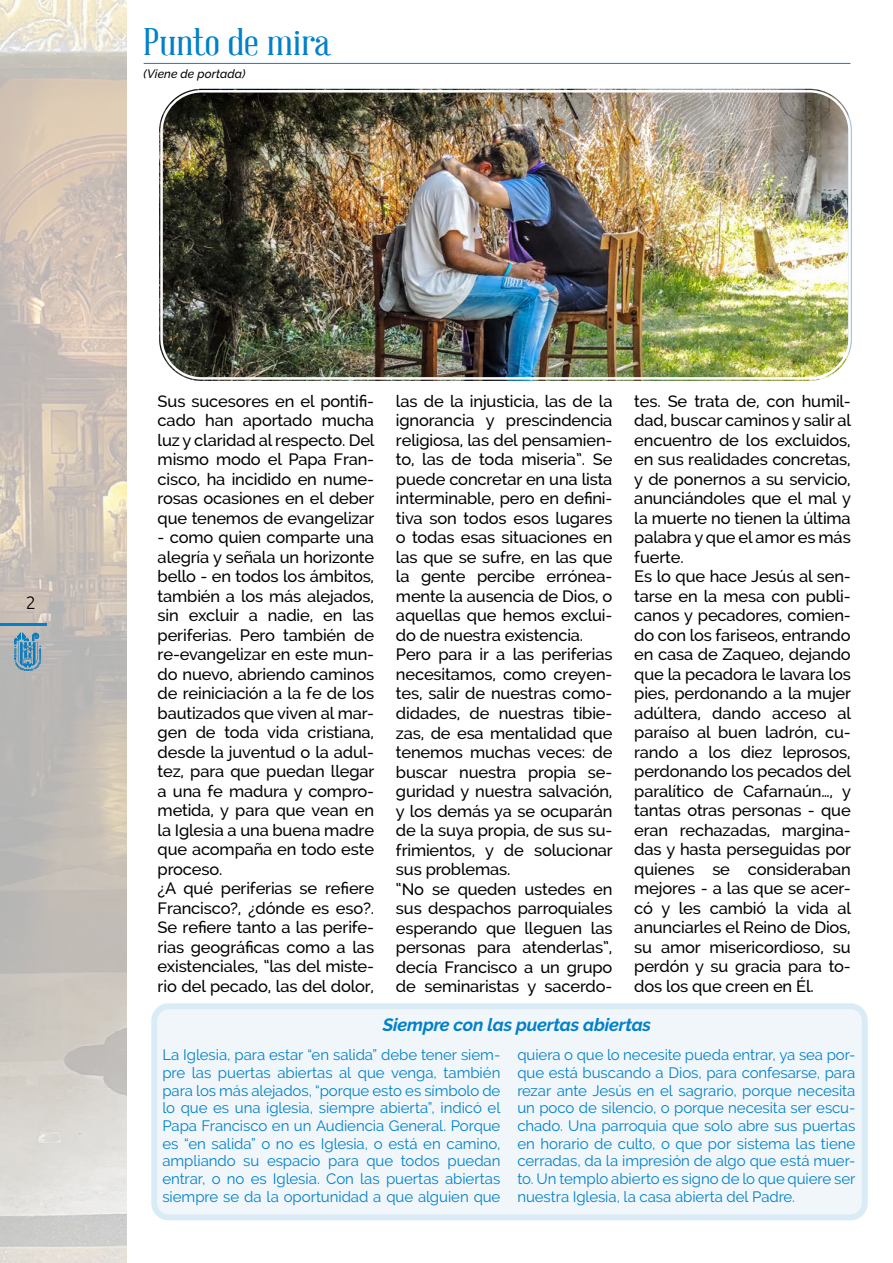
<style>
.page{position:relative;width:893px;height:1263px;background:#fff}
.page>*{position:absolute;margin:0;border:0;box-sizing:border-box;transform-origin:0 0}
.t1{font:37.5px "Abraham Lincoln";color:#0081c9;scale:1.2 1}
.t2{font:300 18px "Ubuntu";color:#000}
.t3{font:italic 700 17.85px "Raleway";letter-spacing:-.01em;color:#0081c9}
.t4{font:500 16.5px/19.5px "Raleway";letter-spacing:-.01em;color:#000}
.t5{font:15px/17.7px "Raleway";letter-spacing:-.005em;color:#0081c9;text-align:justify}
.t6{font:italic 500 12px "Raleway";letter-spacing:.005em;color:#000}
</style>
<div class="page">
<img style="left:0;top:0;width:127px;height:1263px">
<hr style="left:0;top:624px;width:47px;height:2px;background:#0081c9">
<svg style="left:14px;top:632px;width:27px;height:39px"></svg>
<hr style="left:144px;top:63px;width:706px;height:1px;background:#0081c9">
<div style="left:154px;top:1006px;width:711px;height:211px;background:#f1f6fa;border-radius:14px"></div>
<div style="left:151px;top:1003px;width:717px;height:217px;border:6px solid #0081c9;border-radius:14px"></div>
<img style="left:159px;top:89px;width:689px;height:292px">
<div style="left:155px;top:85px;width:701px;height:300px;border:2px solid #fff;border-radius:45px"></div>
<div style="left:160px;top:90px;width:691px;height:290px;border:2px solid #fff;border-radius:40px"></div>
<h1 class="t1" style="left:144px;top:22px;width:157px">Punto de mira</h1>
<p class="t6" style="left:144px;top:66px;width:103px">(Viene de portada)</p>
<p class="t2" style="left:26px;top:591px;width:12px">2</p>
<p class="t4" style="left:158px;top:391px;width:218px;text-align:justify">Sus sucesores en el pontifi&shy;cado han aportado mucha luz y claridad al respecto. Del mismo modo el Papa Fran&shy;cisco, ha incidido en nume&shy;rosas ocasiones en el deber que tenemos de evangelizar</p>
<p class="t4" style="left:158px;top:528px;width:218px">- como quien comparte una alegría y señala un horizonte bello - en todos los ámbitos, también a los más alejados, sin excluir a nadie, en las periferias. Pero también de re-evangelizar en este mun&shy;do nuevo, abriendo caminos de reiniciación a la fe de los bautizados que viven al mar&shy;gen de toda vida cristiana, desde la juventud o la adul&shy;tez, para que puedan llegar a una fe madura y compro&shy;metida, y para que vean en la Iglesia a una buena madre que acompaña en todo este proceso.<br>¿A qué periferias se refiere<br>Francisco?, ¿dónde es eso?.<br>Se refiere tanto a las perife&shy;rias geográficas como a las existenciales, “las del miste&shy;rio del pecado, las del dolor,</p>
<p class="t4" style="left:634px;top:391px;width:218px">tes. Se trata de, con humil&shy;dad, buscar caminos y salir al encuentro de los excluidos, en sus realidades concretas, y de ponernos a su servicio, anunciándoles que el mal y la muerte no tienen la última palabra y que el amor es más fuerte.<br>Es lo que hace Jesús al sen&shy;tarse en la mesa con publi&shy;canos y pecadores, comien&shy;do con los fariseos, entrando en casa de Zaqueo, dejando que la pecadora le lavara los pies, perdonando a la mujer adúltera, dando acceso al paraíso al buen ladrón, cu&shy;rando a los diez leprosos, perdonando los pecados del paralítico de Cafarnaún…, y tantas otras personas - que eran rechazadas, margina&shy;das y hasta perseguidas por quienes se consideraban mejores - a las que se acer&shy;có y les cambió la vida al anunciarles el Reino de Dios, su amor misericordioso, su perdón y su gracia para to&shy;dos los que creen en Él.</p>
<p class="t4" style="left:396px;top:391px;width:218px">las de la injusticia, las de la ignorancia y prescindencia religiosa, las del pensamien&shy;to, las de toda miseria”. Se puede concretar en una lista interminable, pero en defini&shy;tiva son todos esos lugares o todas esas situaciones en las que se sufre, en las que la gente percibe errónea&shy;mente la ausencia de Dios, o aquellas que hemos exclui&shy;do de nuestra existencia.<br>Pero para ir a las periferias necesitamos, como creyen&shy;tes, salir de nuestras como&shy;didades, de nuestras tibie&shy;zas, de esa mentalidad que tenemos muchas veces: de buscar nuestra propia se&shy;guridad y nuestra salvación, y los demás ya se ocuparán de la suya propia, de sus su&shy;frimientos, y de solucionar sus problemas.<br>“No se queden ustedes en sus despachos parroquiales esperando que lleguen las personas para atenderlas”, decía Francisco a un grupo de seminaristas y sacerdo-</p>
<p class="t3" style="left:383px;top:1014px;width:270px">Siempre con las puertas abiertas</p>
<p class="t5" style="left:162px;top:1046px;width:340px">La Iglesia, para estar “en salida” debe tener siem&shy;pre las puertas abiertas al que venga, también para los más alejados, “porque esto es símbolo de lo que es una iglesia, siempre abierta”, indicó el Papa Francisco en un Audiencia General. Porque es “en salida” o no es Iglesia, o está en camino, ampliando su espacio para que todos puedan entrar, o no es Iglesia. Con las puertas abiertas siempre se da la oportunidad a que alguien que</p>
<p class="t5" style="left:517px;top:1046px;width:340px">quiera o que lo necesite pueda entrar, ya sea por&shy;que está buscando a Dios, para confesarse, para rezar ante Jesús en el sagrario, porque necesita un poco de silencio, o porque necesita ser escu&shy;chado. Una parroquia que solo abre sus puertas en horario de culto, o que por sistema las tiene cerradas, da la impresión de algo que está muer&shy;to. Un templo abierto es signo de lo que quiere ser nuestra Iglesia, la casa abierta del Padre.</p>
</div>
